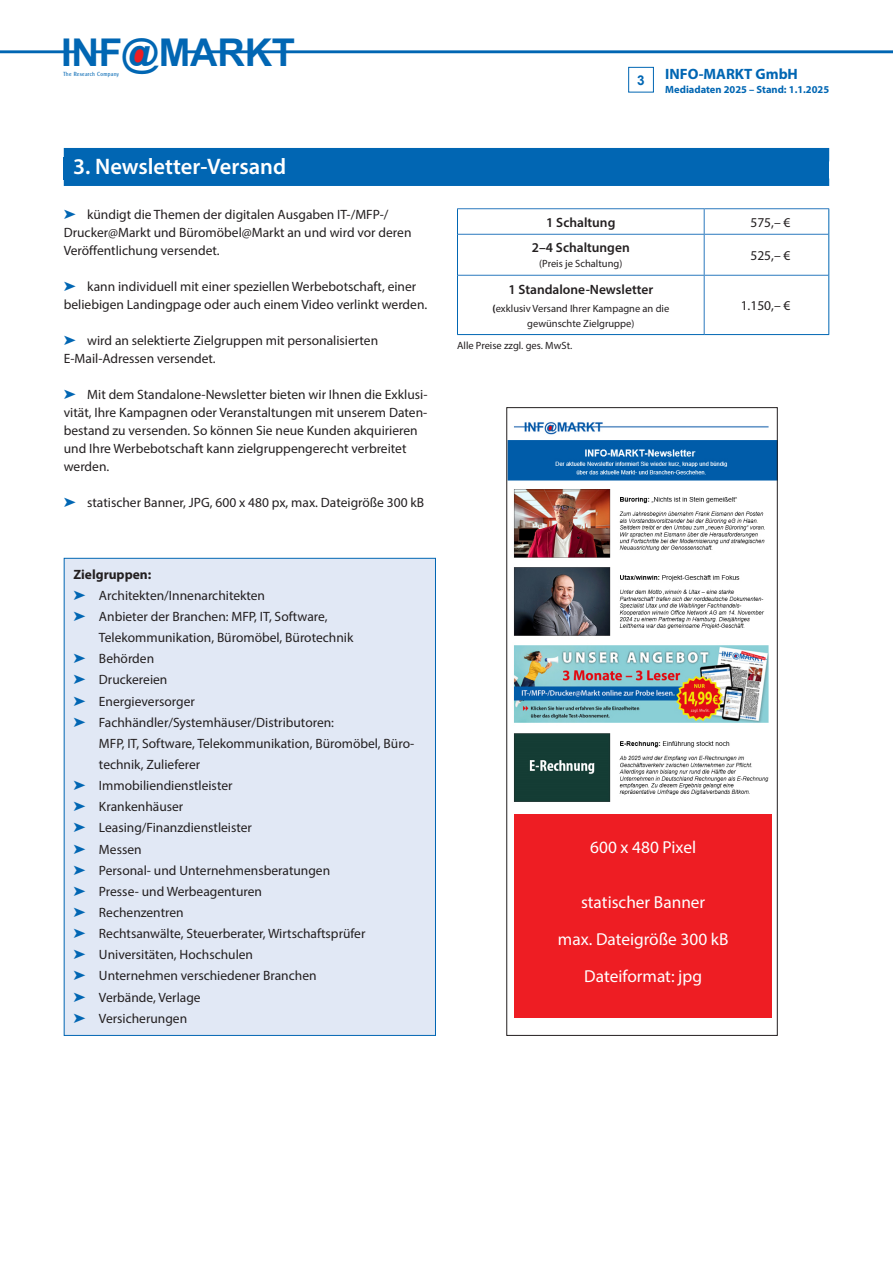
<style>
.page{position:relative;width:893px;height:1263px;background:#fff}
.page>*{position:absolute;margin:0;border:0;box-sizing:border-box;transform-origin:0 0}
.t1{font:700 38.4px "Arial";letter-spacing:-.005em;color:#0166b3}
.t2{font:600 22.5px "Myriad Pro";color:#fff}
.t3{font:17.4px/36.9px "Myriad Pro";color:#fff;text-align:center}
.t4{font:700 15px "Myriad Pro";color:#0166b3}
.t5{font:13.5px/18px "Myriad Pro";color:#231f20}
.t6{font:600 13.5px "Myriad Pro";color:#231f20}
.t7{font:700 13.5px "Myriad Pro";color:#231f20}
.t8{font:700 13.5px "Arial";color:#0166b3}
.t9{font:10.5px/15px "Myriad Pro";color:#231f20;text-align:center}
.t10{font:700 10.5px "Myriad Pro";color:#0166b3}
.t11{font:5.7px "Cleargothic";letter-spacing:.06em;color:#0166b3;scale:.9 1}
.s1{font-size:38.25px}
.s2{color:#0166b3}
.s3{font-weight:700}
</style>
<div class="page">
<div style="left:628px;top:67px;width:26px;height:25px;border:1px solid #0166b3"></div>
<hr style="left:0;top:50px;width:76px;height:3px;background:#0166b3">
<svg style="left:185px;top:50px;width:13px;height:3px"></svg>
<hr style="left:92px;top:50px;width:14px;height:3px;background:#0166b3">
<hr style="left:208px;top:50px;width:16px;height:3px;background:#0166b3">
<hr style="left:235px;top:50px;width:16px;height:3px;background:#0166b3">
<hr style="left:261px;top:50px;width:632px;height:3px;background:#0166b3">
<svg style="left:131px;top:47px;width:15px;height:18px"></svg>
<div style="left:64px;top:558px;width:372px;height:478px;background:#e1e8f5;border:1px solid #0166b3"></div>
<div style="left:64px;top:157px;width:765px;height:23px;background:#0166b3"></div>
<div style="left:64px;top:148px;width:765px;height:13px;background:#0166b3"></div>
<div style="left:64px;top:178px;width:765px;height:8px;background:#0166b3"></div>
<hr style="left:704px;top:208px;width:125px;height:1px;background:#2b79be">
<hr style="left:704px;top:234px;width:124px;height:1px;background:#2b79be">
<hr style="left:704px;top:275px;width:124px;height:1px;background:#2b79be">
<hr style="left:457px;top:208px;width:247px;height:1px;background:#2b79be">
<hr style="left:458px;top:234px;width:246px;height:1px;background:#2b79be">
<hr style="left:458px;top:275px;width:246px;height:1px;background:#2b79be">
<svg style="left:704px;top:209px;width:1px;height:25px"></svg>
<hr style="left:704px;top:235px;width:1px;height:40px;background:#2b79be">
<hr style="left:704px;top:276px;width:1px;height:58px;background:#2b79be">
<svg style="left:457px;top:209px;width:1px;height:25px"></svg>
<svg style="left:828px;top:209px;width:1px;height:25px"></svg>
<hr style="left:457px;top:234px;width:1px;height:41px;background:#0166b3">
<hr style="left:828px;top:234px;width:1px;height:41px;background:#0166b3">
<hr style="left:457px;top:275px;width:1px;height:59px;background:#0166b3">
<hr style="left:828px;top:275px;width:1px;height:59px;background:#0166b3">
<hr style="left:457px;top:334px;width:247px;height:1px;background:#0166b3">
<hr style="left:704px;top:334px;width:125px;height:1px;background:#0166b3">
<img style="left:509px;top:422px;width:267px;height:380px">
<div style="left:515px;top:814px;width:257px;height:203px;background:#ee1d23"></div>
<div style="left:506px;top:407px;width:272px;height:629px;border:1px solid #231f20"></div>
<h1 class="t1" style="left:61px;top:26px;width:236px">INF<span class="s1">@</span>MARKT</h1>
<p class="t11" style="left:64px;top:70px;width:63px">The Research Company</p>
<h2 class="t2" style="left:73px;top:152px;width:215px">3. Newsletter-Versand</h2>
<p class="t5" style="left:64px;top:205px;width:349px"><span class="s2">➤</span> kündigt die Themen der digitalen Ausgaben IT-/MFP-/<br>Drucker@Markt und Büromöbel@Markt an und wird vor deren<br>Veröffentlichung versendet.</p>
<p class="t5" style="left:64px;top:277px;width:365px"><span class="s2">➤</span> kann individuell mit einer speziellen Werbebotschaft, einer beliebigen Landingpage oder auch einem Video verlinkt werden.</p>
<p class="t5" style="left:64px;top:331px;width:316px"><span class="s2">➤</span> wird an selektierte Zielgruppen mit personalisierten<br>E-Mail-Adressen versendet.</p>
<p class="t5" style="left:64px;top:385px;width:365px"><span class="s2">➤</span> Mit dem Standalone-Newsletter bieten wir Ihnen die Exklusi&shy;vität, Ihre Kampagnen oder Veranstaltungen mit unserem Daten&shy;bestand zu versenden. So können Sie neue Kunden akquirieren und Ihre Werbebotschaft kann zielgruppengerecht verbreitet werden.</p>
<p class="t5" style="left:64px;top:493px;width:362px"><span class="s2">➤</span> statischer Banner, JPG, 600 x 480 px, max. Dateigröße 300 kB</p>
<p class="t7" style="left:73px;top:565px;width:79px">Zielgruppen:</p>
<p class="t5" style="left:73px;top:586px;width:193px"><span class="s2">➤</span> Architekten/Innenarchitekten</p>
<p class="t5" style="left:73px;top:607px;width:256px"><span class="s2">➤</span> Anbieter der Branchen: MFP, IT, Software,</p>
<p class="t5" style="left:99px;top:628px;width:256px">Telekommunikation, Büromöbel, Bürotechnik</p>
<p class="t5" style="left:73px;top:649px;width:82px"><span class="s2">➤</span> Behörden</p>
<p class="t5" style="left:73px;top:671px;width:95px"><span class="s2">➤</span> Druckereien</p>
<p class="t5" style="left:73px;top:692px;width:123px"><span class="s2">➤</span> Energieversorger</p>
<p class="t5" style="left:73px;top:713px;width:262px"><span class="s2">➤</span> Fachhändler/Systemhäuser/Distributoren:</p>
<p class="t5" style="left:99px;top:734px;width:317px">MFP, IT, Software, Telekommunikation, Büromöbel, Büro-</p>
<p class="t5" style="left:99px;top:755px;width:103px">technik, Zulieferer</p>
<p class="t5" style="left:73px;top:776px;width:161px"><span class="s2">➤</span> Immobiliendienstleister</p>
<p class="t5" style="left:73px;top:797px;width:111px"><span class="s2">➤</span> Krankenhäuser</p>
<p class="t5" style="left:73px;top:819px;width:180px"><span class="s2">➤</span> Leasing/Finanzdienstleister</p>
<p class="t5" style="left:73px;top:840px;width:70px"><span class="s2">➤</span> Messen</p>
<p class="t5" style="left:73px;top:861px;width:258px"><span class="s2">➤</span> Personal- und Unternehmensberatungen</p>
<p class="t5" style="left:73px;top:882px;width:190px"><span class="s2">➤</span> Presse- und Werbeagenturen</p>
<p class="t5" style="left:73px;top:903px;width:112px"><span class="s2">➤</span> Rechenzentren</p>
<p class="t5" style="left:73px;top:924px;width:293px"><span class="s2">➤</span> Rechtsanwälte, Steuerberater, Wirtschaftsprüfer</p>
<p class="t5" style="left:73px;top:945px;width:181px"><span class="s2">➤</span> Universitäten, Hochschulen</p>
<p class="t5" style="left:73px;top:967px;width:245px"><span class="s2">➤</span> Unternehmen verschiedener Branchen</p>
<p class="t5" style="left:73px;top:988px;width:129px"><span class="s2">➤</span> Verbände, Verlage</p>
<p class="t5" style="left:73px;top:1009px;width:115px"><span class="s2">➤</span> Versicherungen</p>
<p class="t8" style="left:637px;top:71px;width:9px">3</p>
<p class="t4" style="left:665px;top:65px;width:134px">INFO-MARKT GmbH</p>
<p class="t10" style="left:665px;top:82px;width:165px">Mediadaten 2025 – Stand: 1.1.2025</p>
<p class="t6" style="left:546px;top:213px;width:71px">1 Schaltung</p>
<p class="t5" style="left:750px;top:213px;width:42px">575,– €</p>
<p class="t6" style="left:532px;top:239px;width:99px">2–4 Schaltungen</p>
<p class="t9" style="left:539px;top:256px;width:85px">(Preis je Schaltung)</p>
<p class="t5" style="left:750px;top:246px;width:42px">525,– €</p>
<p class="t6" style="left:508px;top:281px;width:146px">1 Standalone-Newsletter</p>
<p class="t9" style="left:492px;top:300px;width:178px"><span class="s3">(</span>exklusiv Versand Ihrer Kampagne an die gewünschte Zielgruppe)</p>
<p class="t5" style="left:741px;top:296px;width:51px">1.150,– €</p>
<p class="t9" style="left:457px;top:338px;width:117px">Alle Preise zzgl. ges. MwSt.</p>
<p class="t3" style="left:590px;top:828px;width:107px">600 x 480 Pixel</p>
<p class="t3" style="left:558px;top:883px;width:172px">statischer Banner<br>max. Dateigröße 300 kB<br>Dateiformat: jpg</p>
</div>
